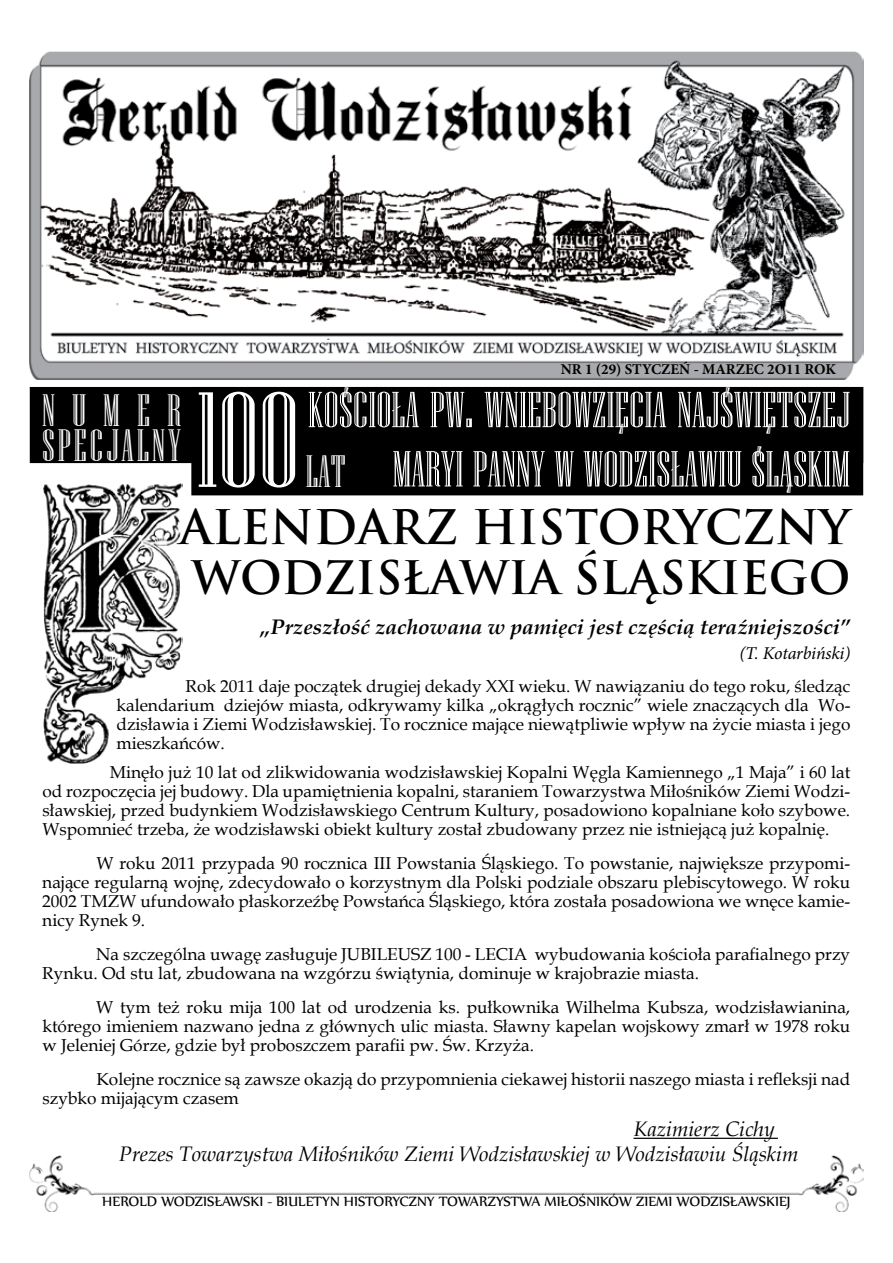
<style>
.page{position:relative;width:893px;height:1263px;background:#fff}
.page>*{position:absolute;margin:0;border:0;box-sizing:border-box;transform-origin:0 0}
.t1{font:135px "Niagara Engraved";color:#fff}
.t2{font:50.4px/59.2px "Niagara Engraved";color:#fff;text-align:right}
.t3{font:700 46.5px "Trajan Pro";color:#000}
.t4{font:45px/34.8px "Niagara Engraved";letter-spacing:.065em;color:#fff}
.t5{font:700 45px "Trajan Pro";color:#000}
.t6{font:italic 21px "Book Antiqua";color:#000}
.t7{font:italic 700 21px "Book Antiqua";color:#000}
.t8{font:italic 18px "Minion Pro";letter-spacing:-.015em;color:#000}
.t9{font:17.25px/19px "Book Antiqua";color:#000;text-align:justify}
.t10{font:16.5px "Nyala";color:#000}
.t11{font:700 15px "Minion Pro";color:#000}
.s1{font-size:72px}
</style>
<div class="page">
<div style="left:192px;top:388px;width:670px;height:107px;background:#000"></div>
<img style="left:30px;top:1155px;width:833px;height:57px">
<img style="left:30px;top:51px;width:833px;height:328px">
<img style="left:43px;top:483px;width:140px;height:281px">
<hr style="left:634px;top:1138px;width:144px;height:1px;background:#000">
<div style="left:31px;top:388px;width:831px;height:74px;background:#000"></div>
<div style="left:30px;top:387px;width:833px;height:76px;border:2px solid #000"></div>
<p class="t11" style="left:561px;top:358px;width:277px">NR 1 (29) STYCZEŃ - MARZEC 2O11 ROK</p>
<h3 class="t4" style="left:725px;top:360px;width:7px">‚</h3>
<h3 class="t4" style="left:344px;top:360px;width:7px">‚</h3>
<h3 class="t4" style="left:42px;top:393px;width:141px">NUMER<br>SPECJALNY</h3>
<h2 class="t2" style="left:308px;top:380px;width:544px">KOSCIOŁA PW<span class="s1">.</span> WNIEBOWZIECIA NAJSWIETSZEJ<br>MARYI PANNY W WODZISŁAWIU SLASKIM</h2>
<h3 class="t3" style="left:180px;top:498px;width:672px">ALENDARZ HISTORYCZNY</h3>
<h3 class="t5" style="left:191px;top:549px;width:660px">WODZISŁAWIA ŚLĄSKIEGO</h3>
<h1 class="t1" style="left:196px;top:369px;width:104px">100</h1>
<h3 class="t4" style="left:624px;top:461px;width:7px;rotate:-180deg">‚</h3>
<h3 class="t4" style="left:772px;top:461px;width:7px;rotate:-180deg">‚</h3>
<h3 class="t4" style="left:757px;top:419px;width:7px">‚</h3>
<h3 class="t4" style="left:306px;top:454px;width:41px">LAT</h3>
<h3 class="t4" style="left:792px;top:520px;width:7px;rotate:-180deg">‚</h3>
<p class="t7" style="left:260px;top:612px;width:592px">„Przeszłość zachowana w pamięci jest częścią teraźniejszości”</p>
<p class="t8" style="left:739px;top:641px;width:113px">(T. Kotarbiński)</p>
<p class="t9" style="left:116px;top:676px;width:735px;text-indent:69px">Rok 2011 daje początek drugiej dekady XXI wieku. W nawiązaniu do tego roku, śledząc kalendarium dziejów miasta, odkrywamy kilka „okrągłych rocznic” wiele znaczących dla Wo&shy;dzisławia i Ziemi Wodzisławskiej. To rocznice mające niewątpliwie wpływ na życie miasta i jego mieszkańców.</p>
<p class="t9" style="left:42px;top:762px;width:809px;text-indent:68px">Minęło już 10 lat od zlikwidowania wodzisławskiej Kopalni Węgla Kamiennego „1 Maja” i 60 lat od rozpoczęcia jej budowy. Dla upamiętnienia kopalni, staraniem Towarzystwa Miłośników Ziemi Wodzi&shy;sławskiej, przed budynkiem Wodzisławskiego Centrum Kultury, posadowiono kopalniane koło szybowe.<br>Wspomnieć trzeba, że wodzisławski obiekt kultury został zbudowany przez nie istniejącą już kopalnię.</p>
<p class="t9" style="left:42px;top:853px;width:809px;text-indent:54px">W roku 2011 przypada 90 rocznica III Powstania Śląskiego. To powstanie, największe przypomi&shy;nające regularną wojnę, zdecydowało o korzystnym dla Polski podziale obszaru plebiscytowego. W roku 2002 TMZW ufundowało płaskorzeźbę Powstańca Śląskiego, która została posadowiona we wnęce kamie&shy;nicy Rynek 9.</p>
<p class="t9" style="left:42px;top:944px;width:809px;text-indent:54px">Na szczególna uwagę zasługuje JUBILEUSZ 100 - LECIA wybudowania kościoła parafialnego przy<br>Rynku. Od stu lat, zbudowana na wzgórzu świątynia, dominuje w krajobrazie miasta.</p>
<p class="t9" style="left:42px;top:997px;width:809px;text-indent:54px">W tym też roku mija 100 lat od urodzenia ks. pułkownika Wilhelma Kubsza, wodzisławianina, którego imieniem nazwano jedna z głównych ulic miasta. Sławny kapelan wojskowy zmarł w 1978 roku w Jeleniej Górze, gdzie był proboszczem parafii pw. Św. Krzyża.</p>
<p class="t9" style="left:42px;top:1069px;width:809px;text-indent:54px">Kolejne rocznice są zawsze okazją do przypomnienia ciekawej historii naszego miasta i refleksji nad szybko mijającym czasem</p>
<p class="t6" style="left:634px;top:1114px;width:142px">Kazimierz Cichy</p>
<p class="t6" style="left:119px;top:1139px;width:681px">Prezes Towarzystwa Miłośników Ziemi Wodzisławskiej w Wodzisławiu Śląskim</p>
<p class="t10" style="left:102px;top:1191px;width:690px">HEROLD WODZISŁAWSKI - BIULETYN HISTORYCZNY TOWARZYSTWA MIŁOŚNIKÓW ZIE-MI WODZISŁAWSKIEJ</p>
</div>
